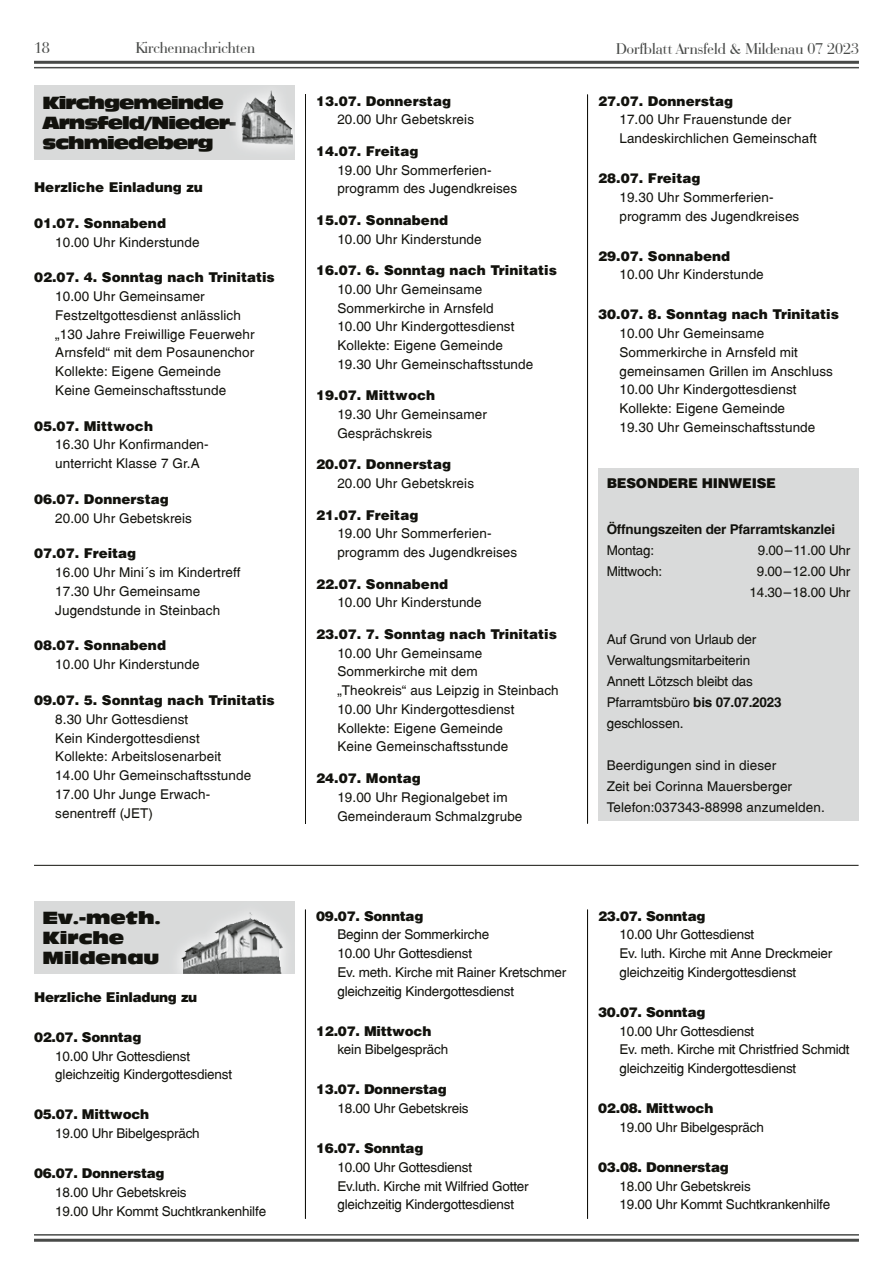
<style>
.page{position:relative;width:893px;height:1263px;background:#fff}
.page>*{position:absolute;margin:0;border:0;box-sizing:border-box;transform-origin:0 0}
.t1{font:16.5px "Bauer Bodoni BT";color:#484a48}
.t2{font:16.5px/19.8px "Incised 901 BT Nord";letter-spacing:-.06em;color:#12120d}
.t3{font:16.5px/19.8px "Incised 901 BT Nord";color:#12120d}
.t4{font:13.5px/18.8px "Switzerland Plain";letter-spacing:.005em;color:#12120d}
.t5{font:13.5px/18.8px "Switzerland Plain";letter-spacing:-.015em;color:#12120d}
.t6{font:900 13.5px "Switzerland";letter-spacing:.005em;color:#12120d}
.t7{font:900 13.5px "Switzerland";letter-spacing:-.015em;color:#12120d}
.t8{font:700 13.5px "Switzerland";letter-spacing:-.015em;color:#12120d}
.s1{font-family:"Switzerland";font-weight:700}
</style>
<div class="page">
<hr style="left:34px;top:1239px;width:825px;height:3px;background:#484a48">
<hr style="left:34px;top:61px;width:825px;height:3px;background:#484a48">
<hr style="left:34px;top:1234px;width:825px;height:1px;background:#484a48">
<hr style="left:34px;top:67px;width:825px;height:1px;background:#484a48">
<hr style="left:305px;top:95px;width:1px;height:728px;background:#12120d">
<hr style="left:587px;top:95px;width:1px;height:728px;background:#12120d">
<div style="left:34px;top:85px;width:261px;height:75px;background:#d9dada"></div>
<img style="left:238px;top:90px;width:57px;height:59px">
<img style="left:228px;top:118px;width:8px;height:8px">
<img style="left:242px;top:91px;width:51px;height:54px">
<div style="left:598px;top:468px;width:261px;height:353px;background:#d9dada"></div>
<hr style="left:305px;top:910px;width:1px;height:309px;background:#12120d">
<hr style="left:587px;top:910px;width:1px;height:309px;background:#12120d">
<div style="left:34px;top:901px;width:261px;height:73px;background:#d9dada"></div>
<img style="left:178px;top:941px;width:108px;height:31px">
<img style="left:181px;top:912px;width:102px;height:62px">
<hr style="left:34px;top:865px;width:825px;height:1px;background:#12120d">
<p class="t1" style="left:34px;top:38px;width:17px">18</p>
<p class="t1" style="left:136px;top:38px;width:120px">Kirchennachrichten</p>
<p class="t1" style="left:616px;top:39px;width:244px">Dorfblatt Arnsfeld &amp; Mildenau 07 2023</p>
<p class="t2" style="left:43px;top:93px;width:195px">Kirchgemeinde<br>Arnsfeld/Nieder&shy;schmiedeberg</p>
<p class="t6" style="left:34px;top:178px;width:170px">Herzliche Einladung zu</p>
<p class="t6" style="left:34px;top:214px;width:134px">01.07. Sonnabend</p>
<p class="t4" style="left:55px;top:232px;width:146px">10.00 Uhr Kinderstunde</p>
<p class="t6" style="left:34px;top:269px;width:242px">02.07. 4. Sonntag nach Trinitatis</p>
<p class="t4" style="left:55px;top:287px;width:201px">10.00 Uhr Gemeinsamer<br>Festzeltgottesdienst anlässlich „130 Jahre Freiwillige Feuerwehr<br>Arnsfeld“ mit dem Posaunenchor<br>Kollekte: Eigene Gemeinde<br>Keine Gemeinschaftsstunde</p>
<p class="t6" style="left:34px;top:417px;width:121px">05.07. Mittwoch</p>
<p class="t4" style="left:55px;top:435px;width:155px">16.30 Uhr Konfirmanden&shy;unterricht Klasse 7 Gr.A</p>
<p class="t6" style="left:34px;top:490px;width:136px">06.07. Donnerstag</p>
<p class="t4" style="left:55px;top:508px;width:138px">20.00 Uhr Gebetskreis</p>
<p class="t6" style="left:34px;top:545px;width:104px">07.07. Freitag</p>
<p class="t4" style="left:55px;top:563px;width:187px">16.00 Uhr Mini´s im Kindertreff<br>17.30 Uhr Gemeinsame<br>Jugendstunde in Steinbach</p>
<p class="t6" style="left:34px;top:637px;width:134px">08.07. Sonnabend</p>
<p class="t4" style="left:55px;top:655px;width:146px">10.00 Uhr Kinderstunde</p>
<p class="t6" style="left:34px;top:691px;width:242px">09.07. 5. Sonntag nach Trinitatis</p>
<p class="t4" style="left:55px;top:709px;width:197px">8.30 Uhr Gottesdienst<br>Kein Kindergottesdienst<br>Kollekte: Arbeitslosenarbeit<br>14.00 Uhr Gemeinschaftsstunde<br>17.00 Uhr Junge Erwach&shy;senentreff (JET)</p>
<p class="t3" style="left:43px;top:908px;width:120px">Ev.-meth.<br>Kirche<br>Mildenau</p>
<p class="t7" style="left:34px;top:988px;width:165px">Herzliche Einladung zu</p>
<p class="t7" style="left:34px;top:1028px;width:109px">02.07. Sonntag</p>
<p class="t5" style="left:55px;top:1046px;width:178px">10.00 Uhr Gottesdienst gleichzeitig Kindergottesdienst</p>
<p class="t7" style="left:34px;top:1106px;width:117px">05.07. Mittwoch</p>
<p class="t5" style="left:55px;top:1124px;width:146px">19.00 Uhr Bibelgespräch</p>
<p class="t7" style="left:34px;top:1164px;width:132px">06.07. Donnerstag</p>
<p class="t5" style="left:55px;top:1183px;width:212px">18.00 Uhr Gebetskreis<br>19.00 Uhr Kommt Suchtkrankenhilfe</p>
<p class="t6" style="left:316px;top:92px;width:136px">13.07. Donnerstag</p>
<p class="t4" style="left:337px;top:110px;width:138px">20.00 Uhr Gebetskreis</p>
<p class="t6" style="left:316px;top:142px;width:104px">14.07. Freitag</p>
<p class="t4" style="left:337px;top:160px;width:181px">19.00 Uhr Sommerferien&shy;programm des Jugendkreises</p>
<p class="t6" style="left:316px;top:211px;width:134px">15.07. Sonnabend</p>
<p class="t4" style="left:337px;top:229px;width:146px">10.00 Uhr Kinderstunde</p>
<p class="t6" style="left:316px;top:261px;width:242px">16.07. 6. Sonntag nach Trinitatis</p>
<p class="t4" style="left:337px;top:280px;width:197px">10.00 Uhr Gemeinsame<br>Sommerkirche in Arnsfeld<br>10.00 Uhr Kindergottesdienst<br>Kollekte: Eigene Gemeinde<br>19.30 Uhr Gemeinschaftsstunde</p>
<p class="t6" style="left:316px;top:387px;width:121px">19.07. Mittwoch</p>
<p class="t4" style="left:337px;top:405px;width:151px">19.30 Uhr Gemeinsamer<br>Gesprächskreis</p>
<p class="t6" style="left:316px;top:456px;width:136px">20.07. Donnerstag</p>
<p class="t4" style="left:337px;top:474px;width:138px">20.00 Uhr Gebetskreis</p>
<p class="t6" style="left:316px;top:506px;width:104px">21.07. Freitag</p>
<p class="t4" style="left:337px;top:524px;width:181px">19.00 Uhr Sommerferien&shy;programm des Jugendkreises</p>
<p class="t6" style="left:316px;top:575px;width:134px">22.07. Sonnabend</p>
<p class="t4" style="left:337px;top:593px;width:146px">10.00 Uhr Kinderstunde</p>
<p class="t6" style="left:316px;top:625px;width:242px">23.07. 7. Sonntag nach Trinitatis</p>
<p class="t4" style="left:337px;top:643px;width:223px">10.00 Uhr Gemeinsame<br>Sommerkirche mit dem<br>„Theokreis“ aus Leipzig in Steinbach<br>10.00 Uhr Kindergottesdienst<br>Kollekte: Eigene Gemeinde<br>Keine Gemeinschaftsstunde</p>
<p class="t6" style="left:316px;top:769px;width:106px">24.07. Montag</p>
<p class="t4" style="left:337px;top:787px;width:187px">19.00 Uhr Regionalgebet im<br>Gemeinderaum Schmalzgrube</p>
<p class="t6" style="left:598px;top:92px;width:136px">27.07. Donnerstag</p>
<p class="t4" style="left:619px;top:110px;width:199px">17.00 Uhr Frauenstunde der<br>Landeskirchlichen Gemeinschaft</p>
<p class="t6" style="left:598px;top:169px;width:104px">28.07. Freitag</p>
<p class="t4" style="left:619px;top:188px;width:181px">19.30 Uhr Sommerferien&shy;programm des Jugendkreises</p>
<p class="t6" style="left:598px;top:247px;width:134px">29.07. Sonnabend</p>
<p class="t4" style="left:619px;top:265px;width:146px">10.00 Uhr Kinderstunde</p>
<p class="t6" style="left:598px;top:306px;width:242px">30.07. 8. Sonntag nach Trinitatis</p>
<p class="t4" style="left:619px;top:324px;width:215px">10.00 Uhr Gemeinsame<br>Sommerkirche in Arnsfeld mit gemeinsamen Grillen im Anschluss<br>10.00 Uhr Kindergottesdienst<br>Kollekte: Eigene Gemeinde<br>19.30 Uhr Gemeinschaftsstunde</p>
<p class="t7" style="left:607px;top:474px;width:171px">BESONDERE HINWEISE</p>
<p class="t8" style="left:607px;top:521px;width:230px">Öffnungszeiten der Pfarramtskanzlei</p>
<p class="t4" style="left:607px;top:541px;width:49px">Montag:</p>
<p class="t4" style="left:758px;top:541px;width:94px">9.00 – 11.00 Uhr</p>
<p class="t5" style="left:607px;top:562px;width:57px">Mittwoch:</p>
<p class="t5" style="left:749px;top:561px;width:103px;line-height:21px;text-align:center">9.00 – 12.00 Uhr<br>14.30 – 18.00 Uhr</p>
<p class="t5" style="left:607px;top:629px;width:177px;line-height:21px">Auf Grund von Urlaub der<br>Verwaltungsmitarbeiterin<br>Annett Lötzsch bleibt das<br>Pfarramtsbüro <span class="s1">bis 07.07.2023 </span>geschlossen.</p>
<p class="t4" style="left:607px;top:755px;width:220px;line-height:21px">Beerdigungen sind in dieser<br>Zeit bei Corinna Mauersberger<br>Telefon:037343-88998 anzumelden.</p>
<p class="t7" style="left:316px;top:907px;width:109px">09.07. Sonntag</p>
<p class="t5" style="left:337px;top:925px;width:231px">Beginn der Sommerkirche<br>10.00 Uhr Gottesdienst<br>Ev. meth. Kirche mit Rainer Kretschmer gleichzeitig Kindergottesdienst</p>
<p class="t7" style="left:316px;top:1022px;width:117px">12.07. Mittwoch</p>
<p class="t5" style="left:337px;top:1040px;width:112px">kein Bibelgespräch</p>
<p class="t7" style="left:316px;top:1081px;width:132px">13.07. Donnerstag</p>
<p class="t5" style="left:337px;top:1099px;width:133px">18.00 Uhr Gebetskreis</p>
<p class="t7" style="left:316px;top:1139px;width:109px">16.07. Sonntag</p>
<p class="t5" style="left:337px;top:1158px;width:193px">10.00 Uhr Gottesdienst<br>Ev.luth. Kirche mit Wilfried Gotter gleichzeitig Kindergottesdienst</p>
<p class="t7" style="left:598px;top:907px;width:109px">23.07. Sonntag</p>
<p class="t5" style="left:619px;top:925px;width:215px">10.00 Uhr Gottesdienst<br>Ev. luth. Kirche mit Anne Dreckmeier gleichzeitig Kindergottesdienst</p>
<p class="t7" style="left:598px;top:1003px;width:109px">30.07. Sonntag</p>
<p class="t5" style="left:619px;top:1021px;width:232px">10.00 Uhr Gottesdienst<br>Ev. meth. Kirche mit Christfried Schmidt gleichzeitig Kindergottesdienst</p>
<p class="t7" style="left:598px;top:1099px;width:117px">02.08. Mittwoch</p>
<p class="t5" style="left:619px;top:1118px;width:146px">19.00 Uhr Bibelgespräch</p>
<p class="t7" style="left:598px;top:1158px;width:132px">03.08. Donnerstag</p>
<p class="t5" style="left:619px;top:1176px;width:212px">18.00 Uhr Gebetskreis<br>19.00 Uhr Kommt Suchtkrankenhilfe</p>
</div>
